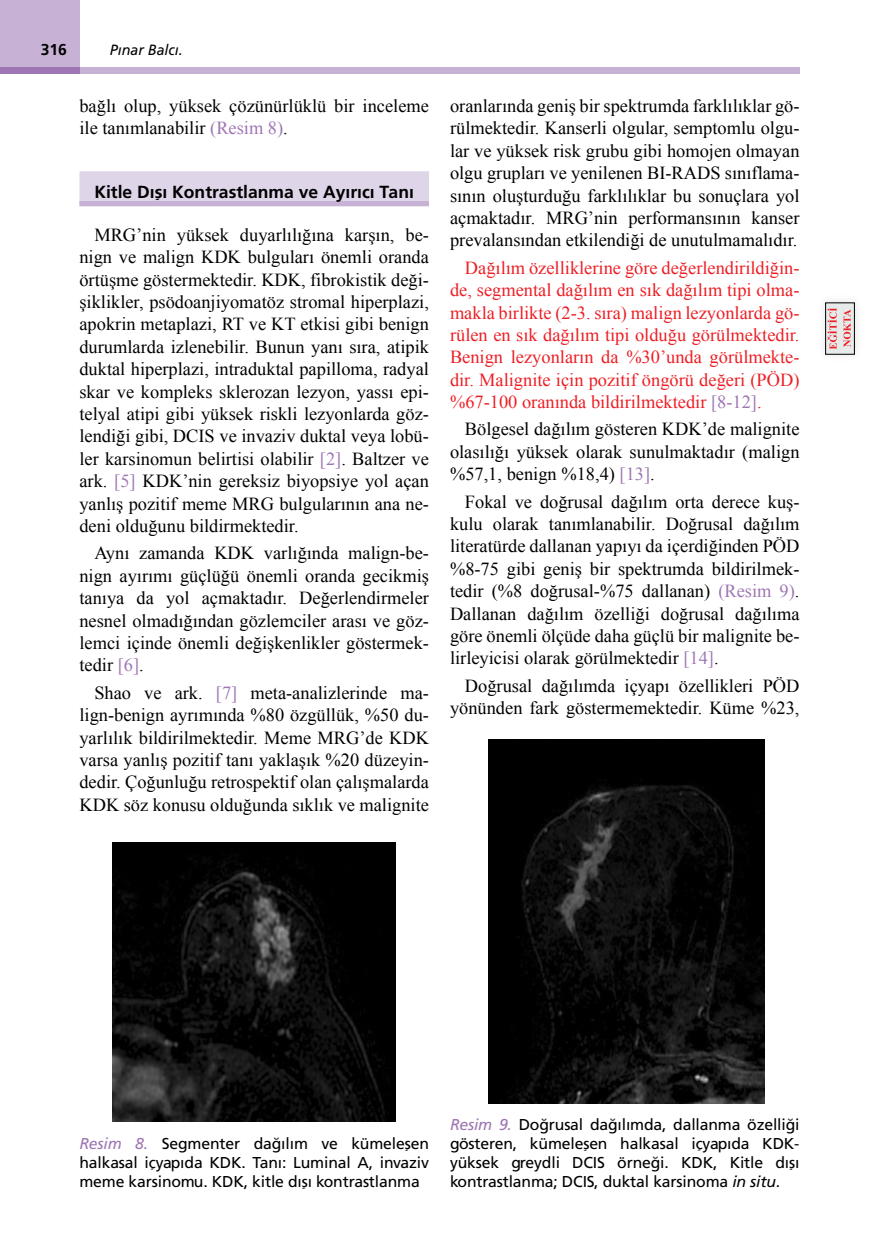
<style>
.page{position:relative;width:879px;height:1260px;background:#fff}
.page>*{position:absolute;margin:0;border:0;box-sizing:border-box;transform-origin:0 0}
.YAZI{font:18.38px/22.4px "Times New Roman";color:#000;text-align:justify}
.YAZI-2{font:18.38px/22.4px "Times New Roman";color:#ed1f26;text-align:justify}
.ARA_BASLIK{font:17.5px "Frutiger Bold Tr";color:#000}
.RESİM-ALTI{font:15.75px/18.9px "Frutiger Normal Tr";letter-spacing:-.01em;color:#000;text-align:justify}
.t1{font:15.75px "Frutiger Bold Tr";color:#000}
.t2{font:14.88px "Frutiger Italic Tr";color:#000;scale:.96 1}
.s1{color:#9e76b3}
.s2{font-family:"Frutiger Italic Tr";color:#9e76b3}
.s3{font-family:"Frutiger Italic Tr"}
</style>
<div class="page">
<div style="left:79px;top:67px;width:720px;height:7px;background:#c7b2d5"></div>
<div style="left:0;top:0;width:79px;height:74px;background:#c7b2d5"></div>
<div style="left:0;top:67px;width:79px;height:7px;background:#9e76b3"></div>
<div style="left:79px;top:171px;width:350px;height:35px;background:#ded5e9"></div>
<div style="left:79px;top:201px;width:350px;height:5px;background:#c7b2d5"></div>
<img style="left:488px;top:740px;width:276px;height:363px">
<img style="left:113px;top:842px;width:282px;height:280px">
<div style="left:815px;top:293px;width:48px;height:71px;background:#fbfbfb"></div>
<div style="left:825px;top:303px;width:28px;height:51px;background:#e6eae9"></div>
<svg style="left:826px;top:308px;width:10px;height:41px"></svg>
<svg style="left:843px;top:310px;width:7px;height:37px"></svg>
<div style="left:824px;top:303px;width:30px;height:52px;border:1px solid #000"></div>
<p class="t1" style="left:41px;top:40px;width:28px">316</p>
<p class="t2" style="left:110px;top:41px;width:78px">Pınar Balcı.</p>
<p class="YAZI" style="left:79px;top:94px;width:351px">bağlı olup, yüksek çözünürlüklü bir inceleme ile tanımlanabilir <span class="s1">(Resim 8)</span>.</p>
<p class="ARA_BASLIK" style="left:94px;top:182px;width:321px">Kitle Dışı Kontrastlanma ve Ayırıcı Tanı</p>
<p class="YAZI" style="left:79px;top:223px;width:351px;text-indent:15px">MRG’nin yüksek duyarlılığına karşın, be&shy;nign ve malign KDK bulguları önemli oranda örtüşme göstermektedir. KDK, fibrokistik deği&shy;şiklikler, psödoanjiyomatöz stromal hiperplazi, apokrin metaplazi, RT ve KT etkisi gibi benign durumlarda izlenebilir. Bunun yanı sıra, atipik duktal hiperplazi, intraduktal papilloma, radyal skar ve kompleks sklerozan lezyon, yassı epi&shy;telyal atipi gibi yüksek riskli lezyonlarda göz&shy;lendiği gibi, DCIS ve invaziv duktal veya lobü&shy;ler karsinomun belirtisi olabilir <span class="s1">[2]</span>. Baltzer ve ark. <span class="s1">[5]</span> KDK’nin gereksiz biyopsiye yol açan yanlış pozitif meme MRG bulgularının ana ne&shy;deni olduğunu bildirmektedir.</p>
<p class="YAZI" style="left:79px;top:542px;width:351px;text-indent:15px">Aynı zamanda KDK varlığında malign-be&shy;nign ayırımı güçlüğü önemli oranda gecikmiş tanıya da yol açmaktadır. Değerlendirmeler nesnel olmadığından gözlemciler arası ve göz&shy;lemci içinde önemli değişkenlikler göstermek&shy;tedir <span class="s1">[6]</span>.</p>
<p class="YAZI" style="left:79px;top:681px;width:351px;text-indent:15px">Shao ve ark. <span class="s1">[7]</span> meta-analizlerinde ma&shy;lign-benign ayrımında %80 özgüllük, %50 du&shy;yarlılık bildirilmektedir. Meme MRG’de KDK varsa yanlış pozitif tanı yaklaşık %20 düzeyin&shy;dedir. Çoğunluğu retrospektif olan çalışmalarda KDK söz konusu olduğunda sıklık ve malignite</p>
<p class="YAZI" style="left:450px;top:94px;width:351px">oranlarında geniş bir spektrumda farklılıklar gö&shy;rülmektedir. Kanserli olgular, semptomlu olgu&shy;lar ve yüksek risk grubu gibi homojen olmayan olgu grupları ve yenilenen BI-RADS sınıflama&shy;sının oluşturduğu farklılıklar bu sonuçlara yol açmaktadır. MRG’nin performansının kanser prevalansından etkilendiği de unutulmamalıdır.</p>
<p class="YAZI-2" style="left:450px;top:256px;width:351px;text-indent:15px">Dağılım özelliklerine göre değerlendirildiğin&shy;de, segmental dağılım en sık dağılım tipi olma&shy;makla birlikte (2-3. sıra) malign lezyonlarda gö&shy;rülen en sık dağılım tipi olduğu görülmektedir.<br>Benign lezyonların da %30’unda görülmekte&shy;dir. Malignite için pozitif öngörü değeri (PÖD) %67-100 oranında bildirilmektedir <span class="s1">[8-12]</span>.</p>
<p class="YAZI" style="left:450px;top:418px;width:351px;text-indent:15px">Bölgesel dağılım gösteren KDK’de malignite olasılığı yüksek olarak sunulmaktadır (malign %57,1, benign %18,4) <span class="s1">[13]</span>.</p>
<p class="YAZI" style="left:450px;top:490px;width:351px;text-indent:15px">Fokal ve doğrusal dağılım orta derece kuş&shy;kulu olarak tanımlanabilir. Doğrusal dağılım literatürde dallanan yapıyı da içerdiğinden PÖD %8-75 gibi geniş bir spektrumda bildirilmek&shy;tedir (%8 doğrusal-%75 dallanan) <span class="s1">(Resim 9)</span>.<br>Dallanan dağılım özelliği doğrusal dağılıma göre önemli ölçüde daha güçlü bir malignite be&shy;lirleyicisi olarak görülmektedir <span class="s1">[14]</span>.</p>
<p class="YAZI" style="left:450px;top:674px;width:351px;text-align:right">Doğrusal dağılımda içyapı özellikleri PÖD yönünden fark göstermemektedir. Küme %23,</p>
<p class="RESİM-ALTI" style="left:79px;top:1134px;width:351px"><span class="s2">Resim 8.</span> Segmenter dağılım ve kümeleşen halkasal içyapıda KDK. Tanı: Luminal A, invaziv meme karsinomu. KDK, kitle dışı kontrastlanma</p>
<p class="RESİM-ALTI" style="left:450px;top:1115px;width:351px"><span class="s2">Resim 9.</span> Doğrusal dağılımda, dallanma özelliği gösteren, kümeleşen halkasal içyapıda KDK&shy;yüksek greydli DCIS örneği. KDK, Kitle dışı kontrastlanma; DCIS, duktal karsinoma <span class="s3">in situ</span>.</p>
</div>
